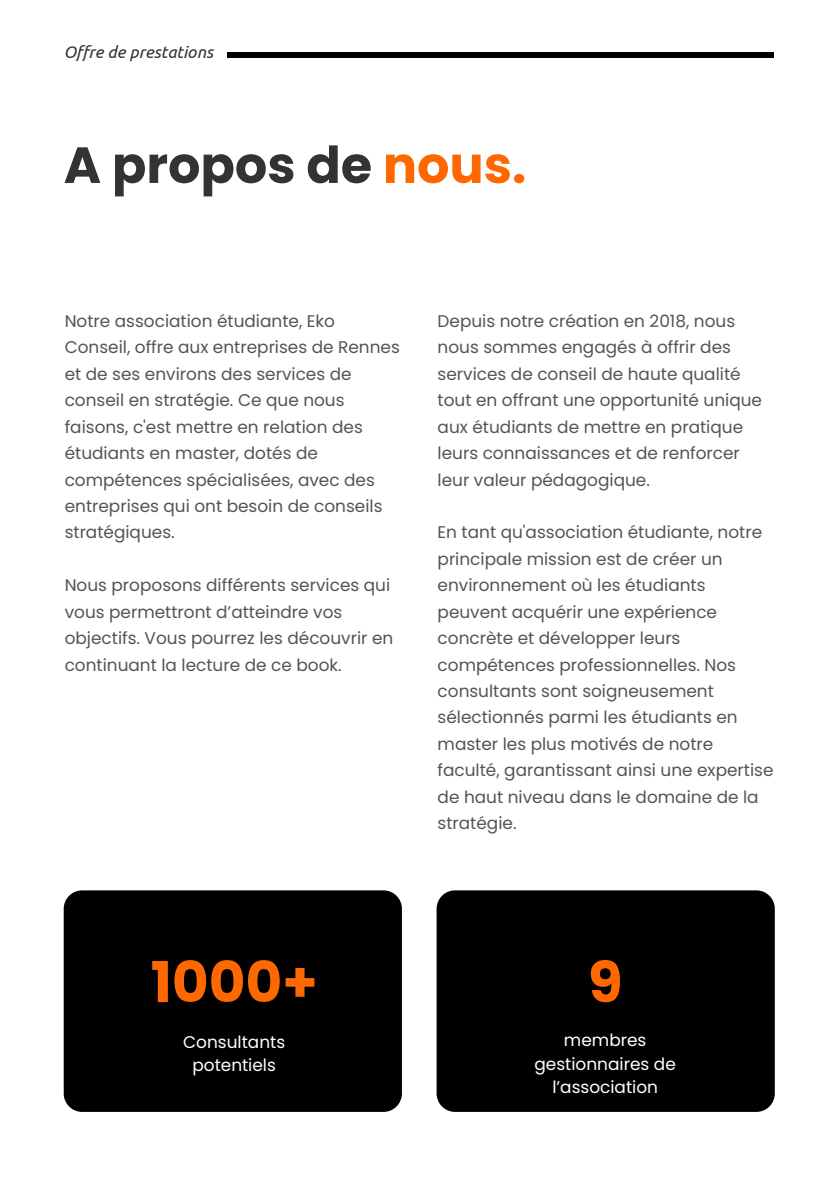
<style>
.page{position:relative;width:839px;height:1191px;background:#fff}
.page>*{position:absolute;margin:0;border:0;box-sizing:border-box;transform-origin:0 0}
.t1{font:700 56.4px "Poppins";color:#ff6800}
.t2{font:700 50.8px "Poppins";color:#333}
.t3{font:17px/26.4px "Poppins";color:#545454}
.t4{font:17px/23.2px "Poppins";color:#fff;text-align:center}
.t5{font:italic 17px "Ubuntu";color:#333}
.s1{color:#ff6800}
</style>
<div class="page">
<div style="left:64px;top:890px;width:338px;height:222px;background:#000;border-radius:18px"></div>
<div style="left:436px;top:890px;width:338px;height:222px;background:#000;border-radius:18px"></div>
<div style="left:227px;top:53px;width:546px;height:5px;background:#000"></div>
<p class="t5" style="left:64px;top:42px;width:151px">Offre de prestations</p>
<p class="t2" style="left:64px;top:130px;width:464px">A propos de <span class="s1">nous.</span></p>
<p class="t3" style="left:65px;top:308px;width:337px">Notre association étudiante, Eko Conseil, offre aux entreprises de Rennes et de ses environs des services de conseil en stratégie. Ce que nous faisons, c'est mettre en relation des étudiants en master, dotés de compétences spécialisées, avec des entreprises qui ont besoin de conseils stratégiques.</p>
<p class="t3" style="left:65px;top:572px;width:330px">Nous proposons différents services qui vous permettront d’atteindre vos objectifs. Vous pourrez les découvrir en continuant la lecture de ce book.</p>
<p class="t3" style="left:437px;top:308px;width:326px">Depuis notre création en 2018, nous nous sommes engagés à offrir des services de conseil de haute qualité tout en offrant une opportunité unique aux étudiants de mettre en pratique leurs connaissances et de renforcer leur valeur pédagogique.</p>
<p class="t3" style="left:437px;top:519px;width:337px">En tant qu'association étudiante, notre principale mission est de créer un environnement où les étudiants peuvent acquérir une expérience concrète et développer leurs compétences professionnelles. Nos consultants sont soigneusement sélectionnés parmi les étudiants en master les plus motivés de notre faculté, garantissant ainsi une expertise de haut niveau dans le domaine de la stratégie.</p>
<p class="t1" style="left:151px;top:943px;width:168px">1000+</p>
<p class="t1" style="left:588px;top:943px;width:36px">9</p>
<p class="t4" style="left:183px;top:1030px;width:103px">Consultants potentiels</p>
<p class="t4" style="left:534px;top:1029px;width:143px">membres gestionnaires de l’association</p>
</div>
